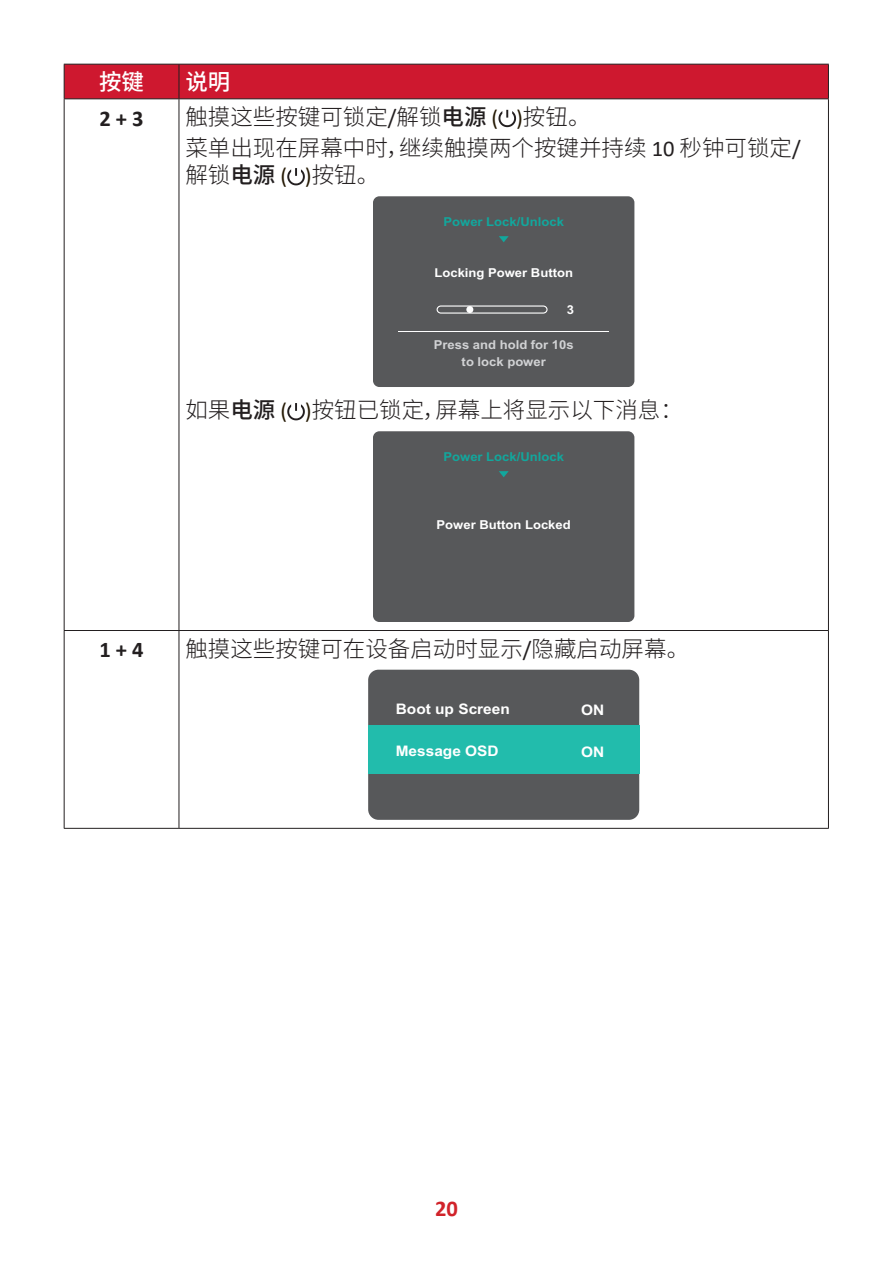
<style>
.page{position:relative;width:893px;height:1263px;background:#fff}
.page>*{position:absolute;margin:0;border:0;box-sizing:border-box;transform-origin:0 0}
.t1{font:300 22.5px/31.2px "Noto Sans SC";color:#231f20}
.t2{font:700 22.5px "Calibri";color:#231f20}
.t3{font:500 22.5px "Noto Sans SC";color:#fff}
.t4{font:700 22.5px "Calibri";color:#d1232a}
.t5{font:700 14.55px "Arial";color:#fff;scale:1.06 1}
.t6{font:700 12.3px "Arial";color:#fff;scale:1.06 1}
.t7{font:700 12.3px "Arial";color:#12a79d;scale:1.06 1}
.t8{font:700 12.3px/17px "Arial";color:#d1d2d4;text-align:center;scale:1.06 1}
.s1{font-family:"Calibri";font-weight:400}
.s2{font-weight:500}
.s3{font-family:"Calibri";font-weight:400;color:#251a05}
</style>
<div class="page">
<div style="left:65px;top:65px;width:763px;height:33px;background:#ce182f"></div>
<hr style="left:64px;top:64px;width:115px;height:1px;background:#231f20">
<hr style="left:64px;top:65px;width:1px;height:33px;background:#231f20">
<hr style="left:179px;top:64px;width:650px;height:1px;background:#231f20">
<hr style="left:179px;top:65px;width:1px;height:33px;background:#231f20">
<hr style="left:828px;top:65px;width:1px;height:33px;background:#231f20">
<hr style="left:64px;top:98px;width:115px;height:1px;background:#231f20">
<hr style="left:179px;top:98px;width:650px;height:1px;background:#231f20">
<hr style="left:828px;top:99px;width:1px;height:531px;background:#231f20">
<hr style="left:179px;top:630px;width:650px;height:1px;background:#231f20">
<hr style="left:828px;top:631px;width:1px;height:197px;background:#231f20">
<hr style="left:179px;top:828px;width:650px;height:1px;background:#231f20">
<hr style="left:64px;top:99px;width:1px;height:531px;background:#231f20">
<hr style="left:179px;top:99px;width:1px;height:531px;background:#231f20">
<hr style="left:64px;top:630px;width:115px;height:1px;background:#231f20">
<hr style="left:64px;top:631px;width:1px;height:197px;background:#231f20">
<hr style="left:179px;top:631px;width:1px;height:197px;background:#231f20">
<hr style="left:64px;top:828px;width:115px;height:1px;background:#231f20">
<svg style="left:498px;top:110px;width:18px;height:17px"></svg>
<svg style="left:287px;top:168px;width:18px;height:17px"></svg>
<div style="left:373px;top:196px;width:261px;height:191px;background:#57585a;border-radius:6px"></div>
<hr style="left:398px;top:331px;width:211px;height:1px;background:#fff">
<div style="left:437px;top:305px;width:111px;height:9px;border:1px solid #fff;border-radius:4px"></div>
<div style="left:466px;top:306px;width:7px;height:7px;background:#fff;border-radius:50%"></div>
<svg style="left:499px;top:236px;width:10px;height:6px"></svg>
<svg style="left:287px;top:403px;width:18px;height:17px"></svg>
<div style="left:373px;top:431px;width:261px;height:191px;background:#57585a;border-radius:6px"></div>
<svg style="left:499px;top:471px;width:10px;height:6px"></svg>
<div style="left:368px;top:670px;width:271px;height:150px;background:#57585a;border-radius:10px"></div>
<div style="left:368px;top:725px;width:271px;height:49px;background:#22bcac"></div>
<p class="t3" style="left:99px;top:69px;width:46px">按键</p>
<p class="t3" style="left:185px;top:69px;width:47px">说明</p>
<p class="t2" style="left:99px;top:102px;width:46px">2 + 3</p>
<p class="t1" style="left:185px;top:102px;width:617px">触摸这些按键可锁定<span class="s1">/</span>解锁<span class="s2">电源</span> <span class="s3">( )</span>按钮。<br>菜单出现在屏幕中时，继续触摸两个按键并持续 <span class="s1">10</span> 秒钟可锁定<span class="s1">/</span></p>
<p class="t1" style="left:185px;top:160px;width:196px">解锁<span class="s2">电源</span> <span class="s3">( )</span>按钮。</p>
<p class="t7" style="left:443px;top:213px;width:115px">Power Lock/Unlock</p>
<p class="t6" style="left:434px;top:264px;width:132px">Locking Power Button</p>
<p class="t6" style="left:567px;top:301px;width:8px">3</p>
<p class="t8" style="left:434px;top:336px;width:134px">Press and hold for 10s to lock power</p>
<p class="t1" style="left:185px;top:395px;width:499px">如果<span class="s2">电源</span> <span class="s3">( )</span>按钮已锁定，屏幕上将显示以下消息：</p>
<p class="t7" style="left:443px;top:448px;width:115px">Power Lock/Unlock</p>
<p class="t6" style="left:437px;top:516px;width:128px">Power Button Locked</p>
<p class="t2" style="left:99px;top:634px;width:46px">1 + 4</p>
<p class="t1" style="left:185px;top:633px;width:505px">触摸这些按键可在设备启动时显示<span class="s1">/</span>隐藏启动屏幕。</p>
<p class="t5" style="left:396px;top:698px;width:109px">Boot up Screen</p>
<p class="t5" style="left:396px;top:740px;width:99px">Message OSD</p>
<p class="t5" style="left:581px;top:699px;width:23px">ON</p>
<p class="t5" style="left:581px;top:742px;width:23px">ON</p>
<p class="t4" style="left:435px;top:1193px;width:24px">20</p>
</div>
